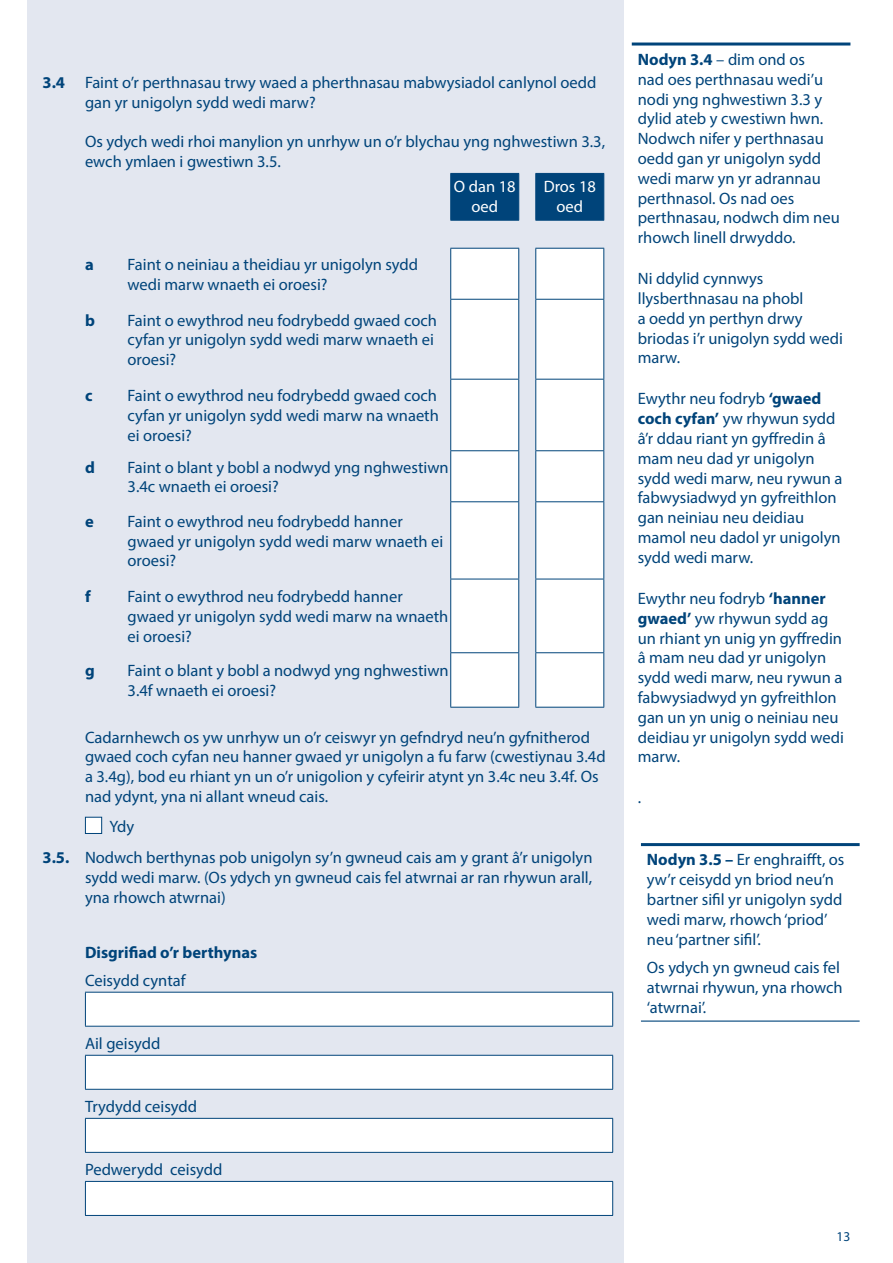
<style>
.page{position:relative;width:893px;height:1263px;background:#fff}
.page>*{position:absolute;margin:0;border:0;box-sizing:border-box;transform-origin:0 0}
.t1{font:16.5px/19.8px "Myriad Pro";color:#00447a}
.t2{font:700 16.5px "Myriad Pro";color:#00447a}
.t3{font:16.5px/19.8px "Myriad Pro";color:#fff;text-align:center}
.t4{font:13.5px "Myriad Pro";color:#00447a}
.s1{font-weight:700}
</style>
<div class="page">
<div style="left:27px;top:0;width:596px;height:1263px;background:#e3e7f0"></div>
<svg style="left:451px;top:173px;width:152px;height:47px;background:#185586"></svg>
<hr style="left:450px;top:173px;width:69px;height:1px;background:#00447a">
<hr style="left:450px;top:174px;width:1px;height:46px;background:#00447a">
<hr style="left:518px;top:174px;width:1px;height:46px;background:#00447a">
<hr style="left:450px;top:220px;width:69px;height:1px;background:#00447a">
<hr style="left:535px;top:173px;width:69px;height:1px;background:#00447a">
<hr style="left:535px;top:174px;width:1px;height:46px;background:#00447a">
<hr style="left:603px;top:174px;width:1px;height:46px;background:#00447a">
<hr style="left:535px;top:220px;width:69px;height:1px;background:#00447a">
<svg style="left:451px;top:248px;width:152px;height:459px;background:#fafafc"></svg>
<hr style="left:450px;top:249px;width:1px;height:50px;background:#00447a">
<hr style="left:603px;top:249px;width:1px;height:50px;background:#00447a">
<hr style="left:450px;top:299px;width:69px;height:1px;background:#00447a">
<hr style="left:450px;top:300px;width:1px;height:79px;background:#00447a">
<hr style="left:518px;top:300px;width:1px;height:79px;background:#00447a">
<hr style="left:535px;top:299px;width:69px;height:1px;background:#00447a">
<hr style="left:535px;top:300px;width:1px;height:79px;background:#00447a">
<hr style="left:603px;top:300px;width:1px;height:79px;background:#00447a">
<hr style="left:450px;top:379px;width:69px;height:1px;background:#00447a">
<hr style="left:450px;top:380px;width:1px;height:70px;background:#00447a">
<hr style="left:518px;top:380px;width:1px;height:70px;background:#00447a">
<hr style="left:535px;top:379px;width:69px;height:1px;background:#00447a">
<hr style="left:535px;top:380px;width:1px;height:70px;background:#00447a">
<hr style="left:603px;top:380px;width:1px;height:70px;background:#00447a">
<hr style="left:450px;top:248px;width:69px;height:1px;background:#00447a">
<hr style="left:518px;top:249px;width:1px;height:50px;background:#00447a">
<hr style="left:535px;top:248px;width:69px;height:1px;background:#00447a">
<hr style="left:535px;top:249px;width:1px;height:50px;background:#00447a">
<hr style="left:450px;top:450px;width:69px;height:1px;background:#00447a">
<hr style="left:450px;top:451px;width:1px;height:50px;background:#00447a">
<hr style="left:518px;top:451px;width:1px;height:50px;background:#00447a">
<hr style="left:450px;top:501px;width:69px;height:1px;background:#00447a">
<hr style="left:450px;top:502px;width:1px;height:77px;background:#00447a">
<hr style="left:518px;top:502px;width:1px;height:77px;background:#00447a">
<hr style="left:450px;top:579px;width:69px;height:1px;background:#00447a">
<hr style="left:450px;top:579px;width:1px;height:73px;background:#00447a">
<hr style="left:518px;top:579px;width:1px;height:73px;background:#00447a">
<hr style="left:450px;top:652px;width:69px;height:1px;background:#00447a">
<hr style="left:450px;top:653px;width:1px;height:54px;background:#00447a">
<hr style="left:518px;top:653px;width:1px;height:54px;background:#00447a">
<hr style="left:450px;top:707px;width:69px;height:1px;background:#00447a">
<hr style="left:535px;top:450px;width:69px;height:1px;background:#00447a">
<hr style="left:535px;top:451px;width:1px;height:50px;background:#00447a">
<hr style="left:603px;top:451px;width:1px;height:50px;background:#00447a">
<hr style="left:535px;top:501px;width:69px;height:1px;background:#00447a">
<hr style="left:535px;top:502px;width:1px;height:77px;background:#00447a">
<hr style="left:603px;top:502px;width:1px;height:77px;background:#00447a">
<hr style="left:535px;top:579px;width:69px;height:1px;background:#00447a">
<hr style="left:535px;top:579px;width:1px;height:73px;background:#00447a">
<hr style="left:603px;top:579px;width:1px;height:73px;background:#00447a">
<hr style="left:535px;top:652px;width:69px;height:1px;background:#00447a">
<hr style="left:535px;top:653px;width:1px;height:54px;background:#00447a">
<hr style="left:603px;top:653px;width:1px;height:54px;background:#00447a">
<hr style="left:535px;top:707px;width:69px;height:1px;background:#00447a">
<div style="left:85px;top:817px;width:17px;height:17px;background:#fff;border:1px solid #00447a"></div>
<div style="left:85px;top:992px;width:528px;height:34px;background:#fff"></div>
<hr style="left:85px;top:992px;width:528px;height:1px;background:#00447a">
<hr style="left:85px;top:992px;width:1px;height:34px;background:#00447a">
<hr style="left:612px;top:992px;width:1px;height:34px;background:#00447a">
<hr style="left:85px;top:1026px;width:528px;height:1px;background:#00447a">
<div style="left:85px;top:1055px;width:528px;height:34px;background:#fff"></div>
<hr style="left:85px;top:1055px;width:528px;height:1px;background:#00447a">
<hr style="left:85px;top:1056px;width:1px;height:33px;background:#00447a">
<hr style="left:612px;top:1056px;width:1px;height:33px;background:#00447a">
<hr style="left:85px;top:1089px;width:528px;height:1px;background:#00447a">
<div style="left:85px;top:1118px;width:528px;height:34px;background:#fff"></div>
<hr style="left:85px;top:1118px;width:528px;height:1px;background:#00447a">
<hr style="left:85px;top:1119px;width:1px;height:33px;background:#00447a">
<hr style="left:612px;top:1119px;width:1px;height:33px;background:#00447a">
<hr style="left:85px;top:1152px;width:528px;height:1px;background:#00447a">
<div style="left:85px;top:1181px;width:528px;height:34px;background:#fff"></div>
<hr style="left:85px;top:1181px;width:528px;height:1px;background:#00447a">
<hr style="left:85px;top:1182px;width:1px;height:33px;background:#00447a">
<hr style="left:612px;top:1182px;width:1px;height:33px;background:#00447a">
<hr style="left:85px;top:1215px;width:528px;height:1px;background:#00447a">
<hr style="left:641px;top:843px;width:219px;height:3px;background:#00447a">
<hr style="left:641px;top:1020px;width:219px;height:2px;background:#00447a">
<hr style="left:632px;top:43px;width:218px;height:3px;background:#00447a">
<p class="t1" style="left:85px;top:72px;width:513px;text-indent:-43px"><span class="s1">3.4</span> Faint o’r perthnasau trwy waed a pherthnasau mabwysiadol canlynol oedd gan yr unigolyn sydd wedi marw?</p>
<p class="t1" style="left:85px;top:132px;width:522px">Os ydych wedi rhoi manylion yn unrhyw un o’r blychau yng nghwestiwn 3.3, ewch ymlaen i gwestiwn 3.5.</p>
<p class="t3" style="left:454px;top:176px;width:63px">O dan 18 oed</p>
<p class="t3" style="left:544px;top:176px;width:54px">Dros 18 oed</p>
<p class="t2" style="left:85px;top:254px;width:10px">a</p>
<p class="t1" style="left:128px;top:254px;width:292px">Faint o neiniau a theidiau yr unigolyn sydd wedi marw wnaeth ei oroesi?</p>
<p class="t2" style="left:85px;top:309px;width:11px">b</p>
<p class="t1" style="left:128px;top:310px;width:311px">Faint o ewythrod neu fodrybedd gwaed coch cyfan yr unigolyn sydd wedi marw wnaeth ei oroesi?</p>
<p class="t2" style="left:85px;top:385px;width:9px">c</p>
<p class="t1" style="left:128px;top:386px;width:313px">Faint o ewythrod neu fodrybedd gwaed coch cyfan yr unigolyn sydd wedi marw na wnaeth ei oroesi?</p>
<p class="t2" style="left:85px;top:456px;width:11px">d</p>
<p class="t1" style="left:128px;top:457px;width:323px">Faint o blant y bobl a nodwyd yng nghwestiwn<br>3.4c wnaeth ei oroesi?</p>
<p class="t2" style="left:85px;top:510px;width:10px">e</p>
<p class="t1" style="left:128px;top:511px;width:317px">Faint o ewythrod neu fodrybedd hanner gwaed yr unigolyn sydd wedi marw wnaeth ei oroesi?</p>
<p class="t2" style="left:85px;top:586px;width:7px">f</p>
<p class="t1" style="left:128px;top:587px;width:322px">Faint o ewythrod neu fodrybedd hanner gwaed yr unigolyn sydd wedi marw na wnaeth ei oroesi?</p>
<p class="t2" style="left:85px;top:660px;width:11px">g</p>
<p class="t1" style="left:128px;top:660px;width:323px">Faint o blant y bobl a nodwyd yng nghwestiwn<br>3.4f wnaeth ei oroesi?</p>
<p class="t1" style="left:85px;top:727px;width:522px">Cadarnhewch os yw unrhyw un o’r ceiswyr yn gefndryd neu’n gyfnitherod gwaed coch cyfan neu hanner gwaed yr unigolyn a fu farw (cwestiynau 3.4d a 3.4g), bod eu rhiant yn un o’r unigolion y cyfeirir atynt yn 3.4c neu 3.4f. Os nad ydynt, yna ni allant wneud cais.</p>
<p class="t1" style="left:43px;top:811px;width:551px;line-height:31px;text-indent:67px">Ydy<br><span class="s1">3.5.</span> Nodwch berthynas pob unigolyn sy’n gwneud cais am y grant â’r unigolyn</p>
<p class="t1" style="left:85px;top:867px;width:509px">sydd wedi marw. (Os ydych yn gwneud cais fel atwrnai ar ran rhywun arall, yna rhowch atwrnai)</p>
<p class="t2" style="left:85px;top:941px;width:174px">Disgrifiad o’r berthynas</p>
<p class="t1" style="left:85px;top:970px;width:102px">Ceisydd cyntaf</p>
<p class="t1" style="left:85px;top:1033px;width:77px">Ail geisydd</p>
<p class="t1" style="left:85px;top:1096px;width:114px">Trydydd ceisydd</p>
<p class="t1" style="left:85px;top:1159px;width:139px">Pedwerydd ceisydd</p>
<p class="t1" style="left:638px;top:49px;width:204px"><span class="s1">Nodyn 3.4</span> – dim ond os<br>nad oes perthnasau wedi’u nodi yng nghwestiwn 3.3 y dylid ateb y cwestiwn hwn.<br>Nodwch nifer y perthnasau oedd gan yr unigolyn sydd wedi marw yn yr adrannau perthnasol. Os nad oes perthnasau, nodwch dim neu rhowch linell drwyddo.</p>
<p class="t1" style="left:638px;top:268px;width:207px">Ni ddylid cynnwys llysberthnasau na phobl<br>a oedd yn perthyn drwy briodas i’r unigolyn sydd wedi marw.</p>
<p class="t1" style="left:638px;top:389px;width:206px">Ewythr neu fodryb <span class="s1">‘gwaed coch cyfan’</span> yw rhywun sydd â’r ddau riant yn gyffredin â mam neu dad yr unigolyn sydd wedi marw, neu rywun a fabwysiadwyd yn gyfreithlon gan neiniau neu deidiau mamol neu dadol yr unigolyn sydd wedi marw.</p>
<p class="t1" style="left:638px;top:588px;width:208px">Ewythr neu fodryb <span class="s1">‘hanner gwaed’</span> yw rhywun sydd ag un rhiant yn unig yn gyffredin â mam neu dad yr unigolyn sydd wedi marw, neu rywun a fabwysiadwyd yn gyfreithlon gan un yn unig o neiniau neu deidiau yr unigolyn sydd wedi marw.</p>
<p class="t1" style="left:638px;top:788px;width:5px">.</p>
<p class="t1" style="left:647px;top:850px;width:199px"><span class="s1">Nodyn 3.5 –</span> Er enghraifft, os yw’r ceisydd yn briod neu’n bartner sifil yr unigolyn sydd wedi marw, rhowch ‘priod’ neu ‘partner sifil’.</p>
<p class="t1" style="left:647px;top:957px;width:197px">Os ydych yn gwneud cais fel atwrnai rhywun, yna rhowch ‘atwrnai’.</p>
<p class="t4" style="left:837px;top:1228px;width:15px">13</p>
</div>
